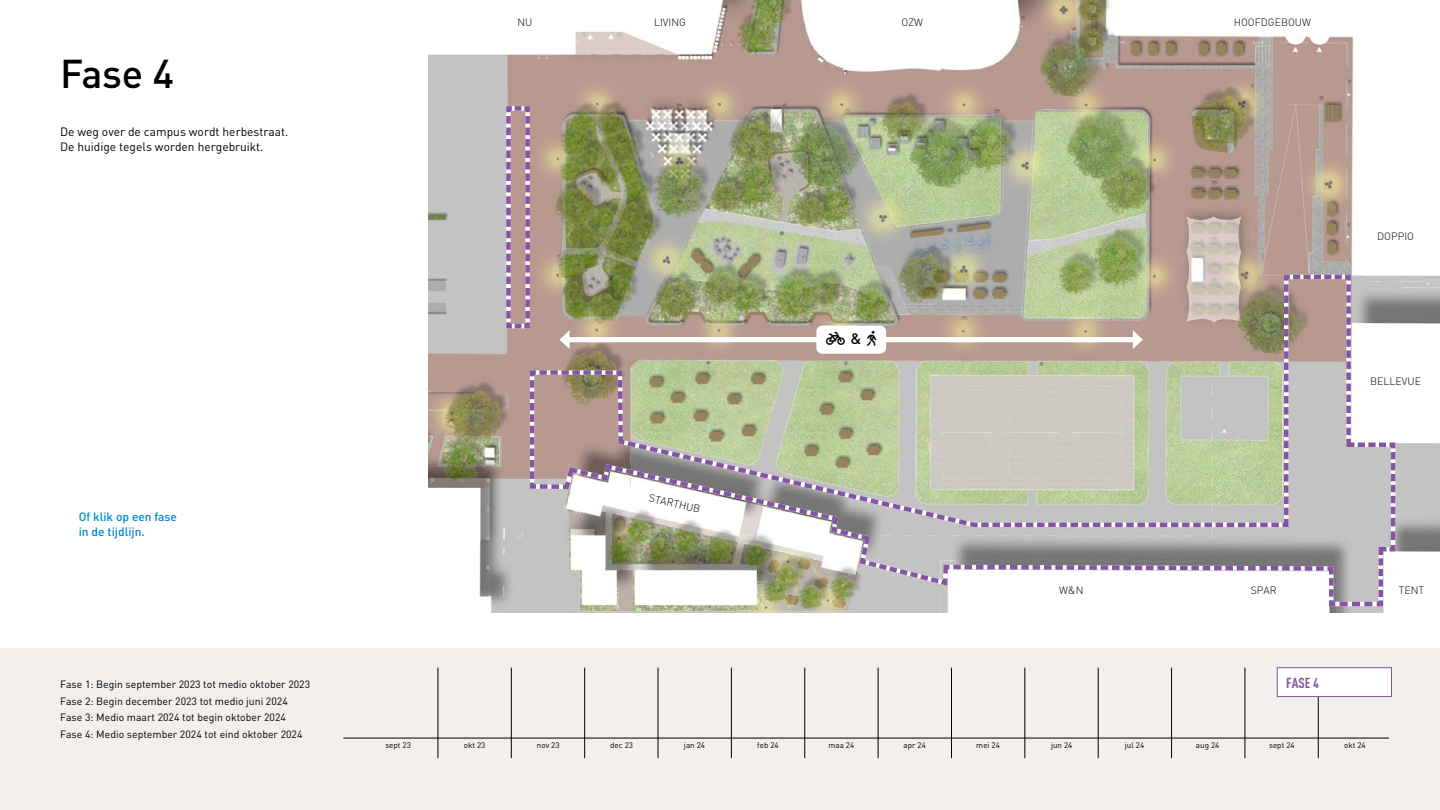
<style>
.page{position:relative;width:1440px;height:810px;background:#fff}
.page>*{position:absolute;margin:0;border:0;box-sizing:border-box;transform-origin:0 0}
.t1{font:500 39.75px "DIN Pro";color:#000}
.t2{font:500 15px "DIN Pro";color:#000}
.t3{font:700 condensed 14.33px "DIN Pro";color:#8555a3}
.t4{font:12px/15px "DIN Pro";color:#000}
.t5{font:500 12px/15px "DIN Pro";color:#0089cf}
.t6{font:10.5px/16.5px "DIN Pro";color:#000}
.t7{font:300 10.5px "DIN Pro";color:#000}
.t8{font:8.02px "DIN Pro";color:#000}
</style>
<div class="page">
<img style="left:428px;top:0;width:1012px;height:613px">
<svg style="left:528px;top:609px;width:870px;height:40px"></svg>
<div style="left:0;top:649px;width:1440px;height:161px;background:#f2efed"></div>
<hr style="left:343px;top:738px;width:1046px;height:1px;background:#000">
<hr style="left:438px;top:668px;width:1px;height:90px;background:#000">
<hr style="left:511px;top:668px;width:1px;height:90px;background:#000">
<hr style="left:585px;top:668px;width:1px;height:90px;background:#000">
<hr style="left:658px;top:668px;width:1px;height:90px;background:#000">
<hr style="left:731px;top:668px;width:1px;height:90px;background:#000">
<hr style="left:805px;top:668px;width:1px;height:90px;background:#000">
<hr style="left:878px;top:668px;width:1px;height:90px;background:#000">
<hr style="left:951px;top:668px;width:1px;height:90px;background:#000">
<hr style="left:1025px;top:668px;width:1px;height:90px;background:#000">
<hr style="left:1098px;top:668px;width:1px;height:90px;background:#000">
<hr style="left:1171px;top:668px;width:1px;height:90px;background:#000">
<hr style="left:1245px;top:668px;width:1px;height:90px;background:#000">
<hr style="left:1318px;top:668px;width:1px;height:90px;background:#000">
<div style="left:1277px;top:668px;width:115px;height:29px;background:#fff"></div>
<div style="left:1277px;top:667px;width:115px;height:30px;border:1px solid #8555a3"></div>
<img style="left:504px;top:104px;width:891px;height:502px">
<h1 class="t1" style="left:60px;top:42px;width:115px">Fase 4</h1>
<p class="t4" style="left:60px;top:123px;width:230px">De weg over de campus wordt herbestraat.<br>De huidige tegels worden hergebruikt.</p>
<p class="t5" style="left:79px;top:507px;width:100px">Of klik op een fase in de tijdlijn.</p>
<p class="t6" style="left:60px;top:675px;width:252px">Fase 1: Begin september 2023 tot medio oktober 2023<br>Fase 2: Begin december 2023 tot medio juni 2024<br>Fase 3: Medio maart 2024 tot begin oktober 2024<br>Fase 4: Medio september 2024 tot eind oktober 2024</p>
<p class="t7" style="left:518px;top:14px;width:16px">NU</p>
<p class="t7" style="left:654px;top:14px;width:33px">LIVING</p>
<p class="t7" style="left:651px;top:490px;width:54px;rotate:13deg">STARTHUB</p>
<p class="t7" style="left:902px;top:14px;width:23px">OZW</p>
<p class="t7" style="left:1234px;top:14px;width:79px">HOOFDGEBOUW</p>
<h2 class="t2" style="left:850px;top:326px;width:12px">&amp;</h2>
<p class="t7" style="left:1377px;top:228px;width:38px">DOPPIO</p>
<p class="t7" style="left:1370px;top:373px;width:52px">BELLEVUE</p>
<p class="t7" style="left:1251px;top:582px;width:28px">SPAR</p>
<p class="t7" style="left:1059px;top:582px;width:26px">W&amp;N</p>
<p class="t7" style="left:1399px;top:582px;width:27px">TENT</p>
<h3 class="t3" style="left:1286px;top:672px;width:34px">FASE 4</h3>
<p class="t8" style="left:385px;top:739px;width:27px">sept 23</p>
<p class="t8" style="left:464px;top:739px;width:23px">okt 23</p>
<p class="t8" style="left:537px;top:739px;width:24px">nov 23</p>
<p class="t8" style="left:610px;top:739px;width:24px">dec 23</p>
<p class="t8" style="left:684px;top:739px;width:23px">jan 24</p>
<p class="t8" style="left:757px;top:739px;width:23px">feb 24</p>
<p class="t8" style="left:828px;top:739px;width:27px">maa 24</p>
<p class="t8" style="left:904px;top:739px;width:24px">apr 24</p>
<p class="t8" style="left:976px;top:739px;width:25px">mei 24</p>
<p class="t8" style="left:1051px;top:739px;width:23px">jun 24</p>
<p class="t8" style="left:1125px;top:739px;width:21px">jul 24</p>
<p class="t8" style="left:1196px;top:739px;width:25px">aug 24</p>
<p class="t8" style="left:1269px;top:739px;width:27px">sept 24</p>
<p class="t8" style="left:1344px;top:739px;width:23px">okt 24</p>
</div>
